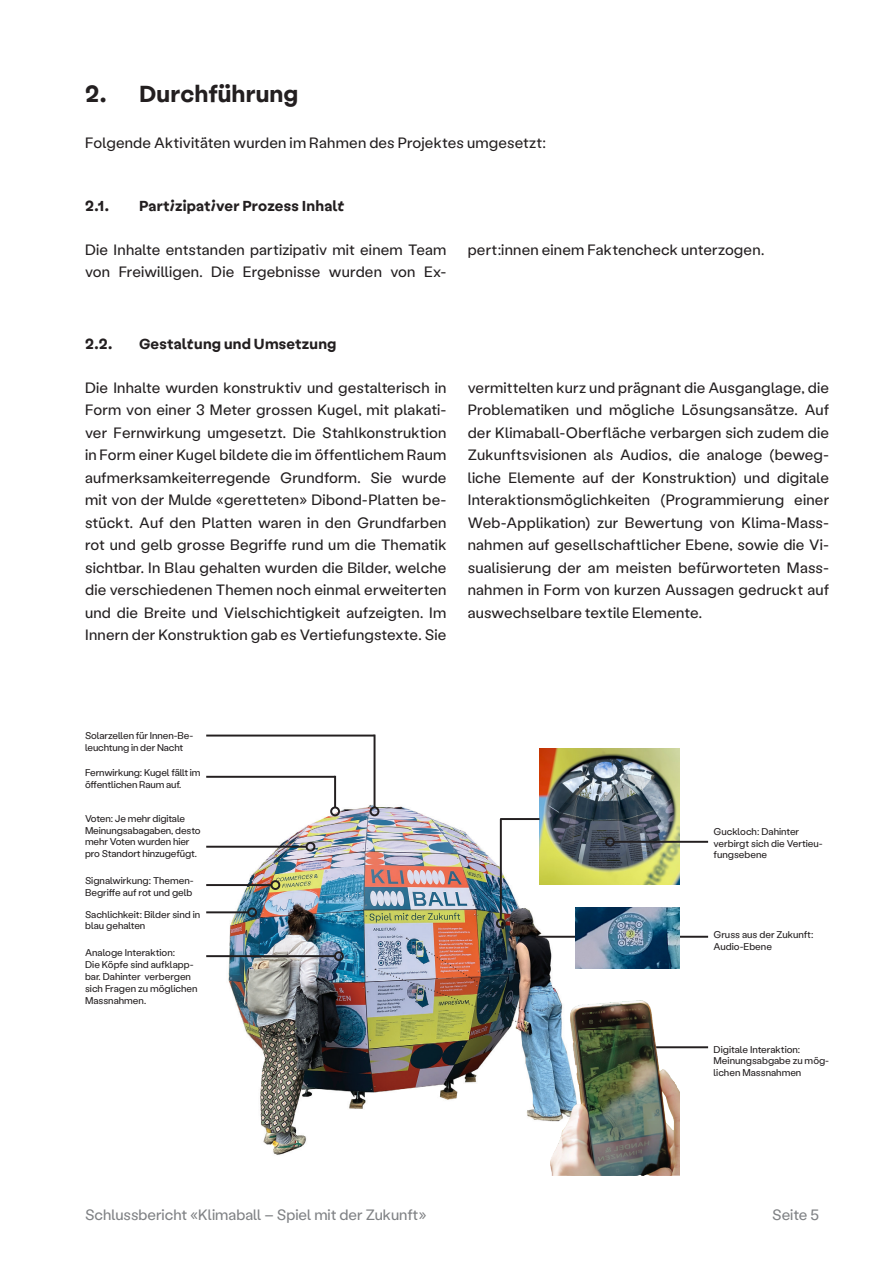
<style>
.page{position:relative;width:893px;height:1263px;background:#fff}
.page>*{position:absolute;margin:0;border:0;box-sizing:border-box;transform-origin:0 0}
.Titel_H2{font:700 24px "Labil Grotesk";letter-spacing:.005em;color:#231f20}
.Lauftext-2spaltig{font:15px/22.5px "Labil Grotesk";letter-spacing:.01em;color:#231f20;text-align:justify}
.Titel_H3{font:700 15px "Labil Grotesk";letter-spacing:.015em;color:#231f20}
.Lauftext{font:15px "Labil Grotesk";letter-spacing:.01em;color:#231f20}
.t1{font:15px "Labil Grotesk";color:#808285}
.t2{font:9.9px/11.9px "Labil Grotesk";letter-spacing:-.005em;color:#231f20}
</style>
<div class="page">
<img style="left:206px;top:744px;width:428px;height:432px">
<hr style="left:206px;top:846px;width:101px;height:2px;background:#231f20">
<div style="left:306px;top:842px;width:9px;height:10px;border:2px solid #231f20;border-radius:50%"></div>
<hr style="left:334px;top:776px;width:2px;height:31px;background:#231f20">
<div style="left:330px;top:806px;width:10px;height:10px;border:2px solid #231f20;border-radius:50%"></div>
<hr style="left:374px;top:734px;width:1px;height:73px;background:#231f20">
<div style="left:370px;top:806px;width:9px;height:10px;border:2px solid #231f20;border-radius:50%"></div>
<hr style="left:206px;top:955px;width:129px;height:2px;background:#231f20">
<div style="left:334px;top:951px;width:10px;height:10px;border:2px solid #231f20;border-radius:50%"></div>
<hr style="left:614px;top:1046px;width:94px;height:2px;background:#231f20">
<hr style="left:206px;top:884px;width:65px;height:2px;background:#231f20">
<div style="left:270px;top:880px;width:10px;height:10px;border:2px solid #231f20;border-radius:50%"></div>
<hr style="left:206px;top:911px;width:42px;height:2px;background:#231f20">
<div style="left:247px;top:907px;width:10px;height:10px;border:2px solid #231f20;border-radius:50%"></div>
<hr style="left:500px;top:819px;width:2px;height:100px;background:#231f20">
<div style="left:496px;top:918px;width:10px;height:10px;border:2px solid #231f20;border-radius:50%"></div>
<img style="left:375px;top:938px;width:153px;height:88px">
<img style="left:540px;top:748px;width:140px;height:136px">
<hr style="left:500px;top:818px;width:40px;height:2px;background:#231f20">
<hr style="left:206px;top:776px;width:129px;height:2px;background:#231f20">
<hr style="left:206px;top:734px;width:169px;height:2px;background:#231f20">
<hr style="left:614px;top:841px;width:94px;height:2px;background:#231f20">
<div style="left:605px;top:837px;width:10px;height:10px;border:2px solid #231f20;border-radius:50%"></div>
<hr style="left:536px;top:936px;width:39px;height:2px;background:#231f20">
<hr style="left:680px;top:936px;width:28px;height:2px;background:#231f20">
<img style="left:575px;top:907px;width:105px;height:62px">
<img style="left:551px;top:1001px;width:129px;height:174px">
<p class="Titel_H2" style="left:85px;top:76px;width:215px">2. Durchführung</p>
<p class="Lauftext" style="left:85px;top:132px;width:463px">Folgende Aktivitäten wurden im Rahmen des Projektes umgesetzt:</p>
<p class="Titel_H3" style="left:85px;top:194px;width:25px">2.1.</p>
<p class="Titel_H3" style="left:139px;top:194px;width:207px">Partizipativer Prozess Inhalt</p>
<p class="Lauftext-2spaltig" style="left:85px;top:237px;width:363px">Die Inhalte entstanden partizipativ mit einem Team von Freiwilligen. Die Ergebnisse wurden von Ex-</p>
<p class="Lauftext-2spaltig" style="left:468px;top:237px;width:298px">pert:innen einem Faktencheck unterzogen.</p>
<p class="Titel_H3" style="left:85px;top:332px;width:29px">2.2.</p>
<p class="Titel_H3" style="left:139px;top:332px;width:199px">Gestaltung und Umsetzung</p>
<p class="Lauftext-2spaltig" style="left:85px;top:375px;width:363px">Die Inhalte wurden konstruktiv und gestalterisch in Form von einer 3 Meter grossen Kugel, mit plakati&shy;ver Fernwirkung umgesetzt. Die Stahlkonstruktion in Form einer Kugel bildete die im öffentlichem Raum aufmerksamkeiterregende Grundform. Sie wurde mit von der Mulde «geretteten» Dibond-Platten be&shy;stückt. Auf den Platten waren in den Grundfarben rot und gelb grosse Begriffe rund um die Thematik sichtbar. In Blau gehalten wurden die Bilder, welche die verschiedenen Themen noch einmal erweiterten und die Breite und Vielschichtigkeit aufzeigten. Im Innern der Konstruktion gab es Vertiefungstexte. Sie</p>
<p class="Lauftext-2spaltig" style="left:468px;top:375px;width:363px">vermittelten kurz und prägnant die Ausganglage, die Problematiken und mögliche Lösungsansätze. Auf der Klimaball-Oberfläche verbargen sich zudem die Zukunftsvisionen als Audios, die analoge (beweg&shy;liche Elemente auf der Konstruktion) und digitale Interaktionsmöglichkeiten (Programmierung einer Web-Applikation) zur Bewertung von Klima-Mass&shy;nahmen auf gesellschaftlicher Ebene, sowie die Vi&shy;sualisierung der am meisten befürworteten Mass&shy;nahmen in Form von kurzen Aussagen gedruckt auf auswechselbare textile Elemente.</p>
<p class="t2" style="left:85px;top:729px;width:110px">Solarzellen für Innen-Be&shy;leuchtung in der Nacht</p>
<p class="t2" style="left:85px;top:766px;width:117px">Fernwirkung: Kugel fällt im öffentlichen Raum auf.</p>
<p class="t2" style="left:85px;top:812px;width:117px">Voten: Je mehr digitale<br>Meinungsabagaben, desto mehr Voten wurden hier pro Standort hinzugefügt.</p>
<p class="t2" style="left:85px;top:874px;width:110px">Signalwirkung: Themen-<br>Begriffe auf rot und gelb</p>
<p class="t2" style="left:85px;top:908px;width:117px">Sachlichkeit: Bilder sind in blau gehalten</p>
<p class="t2" style="left:85px;top:946px;width:92px">Analoge Interaktion:</p>
<p class="t2" style="left:85px;top:958px;width:114px">Die Köpfe sind aufklapp&shy;bar. Dahinter verbergen sich Fragen zu möglichen<br>Massnahmen.</p>
<p class="t2" style="left:714px;top:825px;width:111px">Guckloch: Dahinter verbirgt sich die Vertieu&shy;fungsebene</p>
<p class="t2" style="left:714px;top:928px;width:101px">Gruss aus der Zukunft:<br>Audio-Ebene</p>
<p class="t2" style="left:714px;top:1043px;width:88px">Digitale Interaktion:</p>
<p class="t2" style="left:714px;top:1054px;width:117px">Meinungsabgabe zu mög&shy;lichen Massnahmen</p>
<p class="t1" style="left:85px;top:1205px;width:343px">Schlussbericht «Klimaball – Spiel mit der Zukunft»</p>
<p class="t1" style="left:772px;top:1205px;width:49px">Seite 5</p>
</div>
